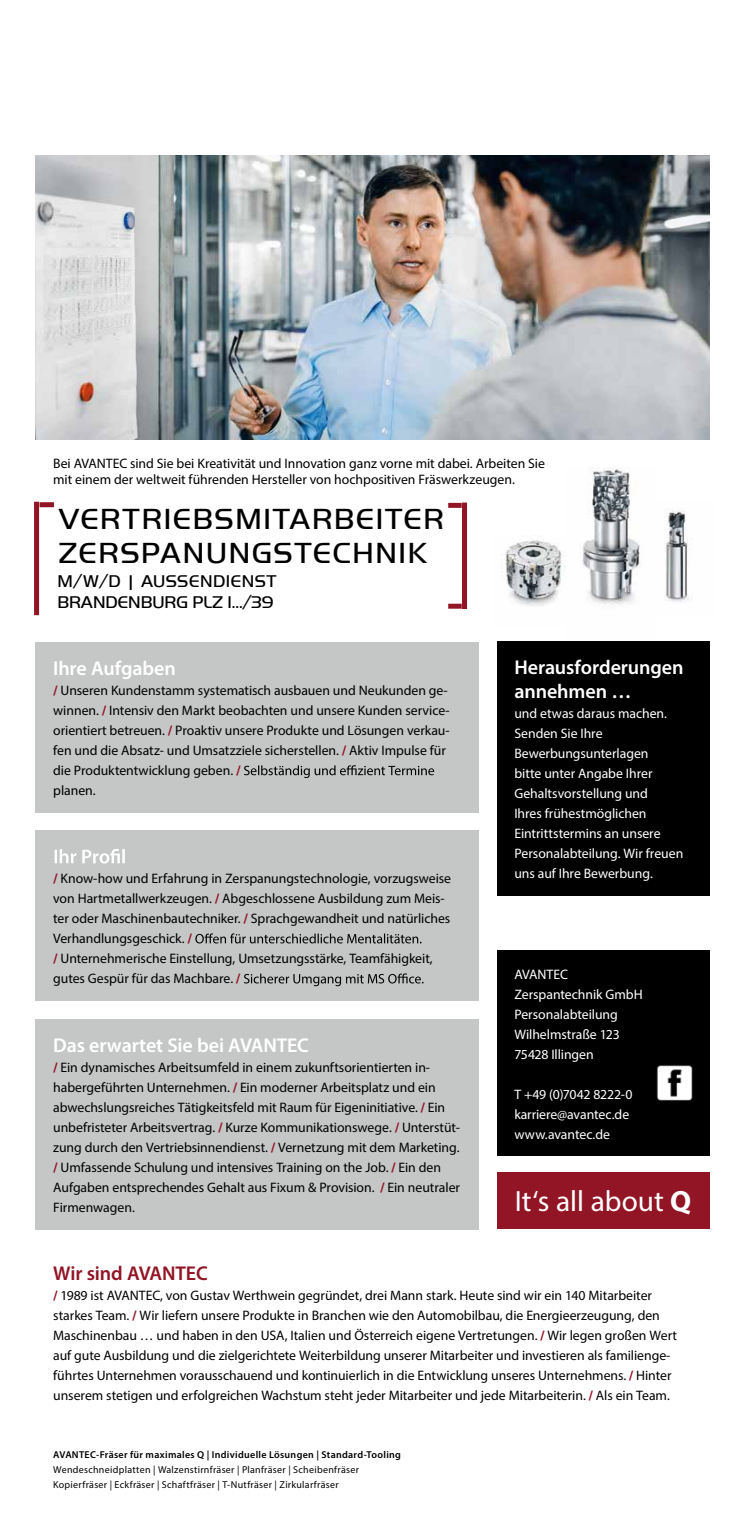
<style>
.page{position:relative;width:745px;height:1524px;background:#fff}
.page>*{position:absolute;margin:0;border:0;box-sizing:border-box;transform-origin:0 0}
.t1{font:300 30px/33.8px "Handel Gothic Com";letter-spacing:.06em;color:#000}
.t2{font:29.38px "Myriad Pro";color:#fff}
.t3{font:600 20px/24px "Myriad Pro";letter-spacing:-.005em;color:#fff}
.t4{font:600 20px "Myriad Pro";letter-spacing:-.01em;color:#911525}
.t5{font:300 17.5px/21px "Handel Gothic Com";color:#000}
.t6{font:13.75px/20px "Myriad Pro";letter-spacing:-.005em;color:#000}
.t7{font:13.75px/20px "Myriad Pro";letter-spacing:-.005em;color:#fff}
.t8{font:10px/15px "Myriad Pro";letter-spacing:.03em;color:#000}
.t9{font:600 10px "Myriad Pro";letter-spacing:.03em;color:#000}
.s1{font-weight:700;color:#911525}
.s2{font-weight:700}
</style>
<div class="page">
<img style="left:581px;top:467px;width:59px;height:138px">
<img style="left:35px;top:156px;width:674px;height:283px">
<div style="left:35px;top:642px;width:443px;height:171px;background:#c5c6c6"></div>
<svg style="left:244px;top:765px;width:190px;height:13px"></svg>
<div style="left:34px;top:502px;width:5px;height:113px;background:#911525"></div>
<div style="left:40px;top:502px;width:14px;height:5px;background:#911525"></div>
<div style="left:461px;top:502px;width:5px;height:107px;background:#911525"></div>
<div style="left:448px;top:503px;width:13px;height:5px;background:#911525"></div>
<div style="left:448px;top:604px;width:13px;height:5px;background:#911525"></div>
<div style="left:35px;top:1019px;width:443px;height:210px;background:#c5c6c6"></div>
<div style="left:35px;top:830px;width:443px;height:171px;background:#c5c6c6"></div>
<svg style="left:55px;top:849px;width:70px;height:14px"></svg>
<svg style="left:195px;top:933px;width:226px;height:10px"></svg>
<svg style="left:244px;top:973px;width:179px;height:13px"></svg>
<div style="left:496px;top:641px;width:213px;height:255px;background:#000"></div>
<img style="left:502px;top:540px;width:64px;height:66px">
<img style="left:664px;top:510px;width:26px;height:92px">
<div style="left:496px;top:1172px;width:213px;height:57px;background:#911525"></div>
<div style="left:496px;top:950px;width:213px;height:206px;background:#000"></div>
<img style="left:656px;top:1065px;width:37px;height:36px">
<p class="t6" style="left:53px;top:454px;width:493px;line-height:16.5px">Bei AVANTEC sind Sie bei Kreativität und Innovation ganz vorne mit dabei. Arbeiten Sie mit einem der weltweit führenden Hersteller von hochpositiven Fräswerkzeugen.</p>
<h1 class="t1" style="left:58px;top:502px;width:386px">VERTRIEBSMITARBEITER<br>ZERSPANUNGSTECHNIK</h1>
<p class="t5" style="left:57px;top:571px;width:220px">M/W/D | AUSSENDIENST<br>BRANDENBURG PLZ 1.../39</p>
<h3 class="t3" style="left:53px;top:656px;width:124px">Ihre Aufgaben</h3>
<p class="t6" style="left:53px;top:680px;width:397px"><span class="s1">/</span> Unseren Kundenstamm systematisch ausbauen und Neukunden ge&shy;winnen. <span class="s1">/</span> Intensiv den Markt beobachten und unsere Kunden service&shy;orientiert betreuen. <span class="s1">/</span> Proaktiv unsere Produkte und Lösungen verkau&shy;fen und die Absatz- und Umsatzziele sicherstellen. <span class="s1">/</span> Aktiv Impulse für die Produktentwicklung geben. <span class="s1">/<br></span>planen.</p>
<p class="t6" style="left:53px;top:868px;width:399px"><span class="s1">/</span> Know-how und Erfahrung in Zerspanungstechnologie, vorzugsweise von Hartmetallwerkzeugen. <span class="s1">/</span> Abgeschlossene Ausbildung zum Meis&shy;ter oder Maschinenbautechniker. <span class="s1">/</span> Sprachgewandheit und natürliches Verhandlungsgeschick. <span class="s1">/<br>/</span> Unternehmerische Einstellung, Umsetzungsstärke, Teamfähigkeit, gutes Gespür für das Machbare. <span class="s1">/</span></p>
<h3 class="t3" style="left:53px;top:1032px;width:257px">Das erwartet Sie bei AVANTEC</h3>
<p class="t6" style="left:53px;top:1056px;width:408px"><span class="s1">/</span> Ein dynamisches Arbeitsumfeld in einem zukunftsorientierten in&shy;habergeführten Unternehmen. <span class="s1">/</span> Ein moderner Arbeitsplatz und ein abwechslungsreiches Tätigkeitsfeld mit Raum für Eigeninitiative. <span class="s1">/</span> Ein unbefristeter Arbeitsvertrag. <span class="s1">/</span> Kurze Kommunikationswege. <span class="s1">/</span> Unterstüt&shy;zung durch den Vertriebsinnendienst. <span class="s1">/</span> Vernetzung mit dem Marketing. <span class="s1">/</span> Umfassende Schulung und intensives Training on the Job. <span class="s1">/</span> Ein den Aufgaben entsprechendes Gehalt aus Fixum &amp; Provision. <span class="s1">/</span> Ein neutraler Firmenwagen.</p>
<h3 class="t3" style="left:514px;top:655px;width:170px">Herausforderungen annehmen …</h3>
<p class="t7" style="left:514px;top:703px;width:170px">und etwas daraus machen.<br>Senden Sie Ihre<br>Bewerbungsunterlagen<br>bitte unter Angabe Ihrer<br>Gehaltsvorstellung und<br>Ihres frühestmöglichen<br>Eintrittstermins an unsere<br>Personalabteilung. Wir freuen uns auf Ihre Bewerbung.</p>
<p class="t7" style="left:514px;top:963px;width:130px">AVANTEC<br>Zerspantechnik GmbH<br>Personalabteilung<br>Wilhelmstraße 123<br>75428 Illingen</p>
<p class="t7" style="left:514px;top:1083px;width:120px">T +49 (0)7042 8222-0 karriere@avantec.de www.avantec.de</p>
<h2 class="t2" style="left:514px;top:1183px;width:178px">It‘s all about <span class="s2">Q</span></h2>
<h3 class="t4" style="left:53px;top:1261px;width:156px">Wir sind AVANTEC</h3>
<p class="t6" style="left:53px;top:1285px;width:625px"><span class="s1">/</span> 1989 ist AVANTEC, von Gustav Werthwein gegründet, drei Mann stark. Heute sind wir ein 140 Mitarbeiter starkes Team. <span class="s1">/</span> Wir liefern unsere Produkte in Branchen wie den Automobilbau, die Energieerzeugung, den Maschinenbau … und haben in den USA, Italien und Österreich eigene Vertretungen. <span class="s1">/</span> Wir legen großen Wert auf gute Ausbildung und die zielgerichtete Weiterbildung unserer Mitarbeiter und investieren als familienge&shy;führtes Unternehmen vorausschauend und kontinuierlich in die Entwicklung unseres Unternehmens. <span class="s1">/</span> Hinter unserem stetigen und erfolgreichen Wachstum steht jeder Mitarbeiter und jede Mitarbeiterin. <span class="s1">/</span> Als ein Team.</p>
<p class="t9" style="left:53px;top:1447px;width:349px">AVANTEC-Fräser für maximales Q | Individuelle Lösungen | Standard-Tooling</p>
<p class="t8" style="left:53px;top:1461px;width:307px">Wendeschneidplatten | Walzenstirnfräser | Planfräser | Scheibenfräser<br>Kopierfräser | Eckfräser | Schaftfräser | T-Nutfräser | Zirkularfräser</p>
</div>
